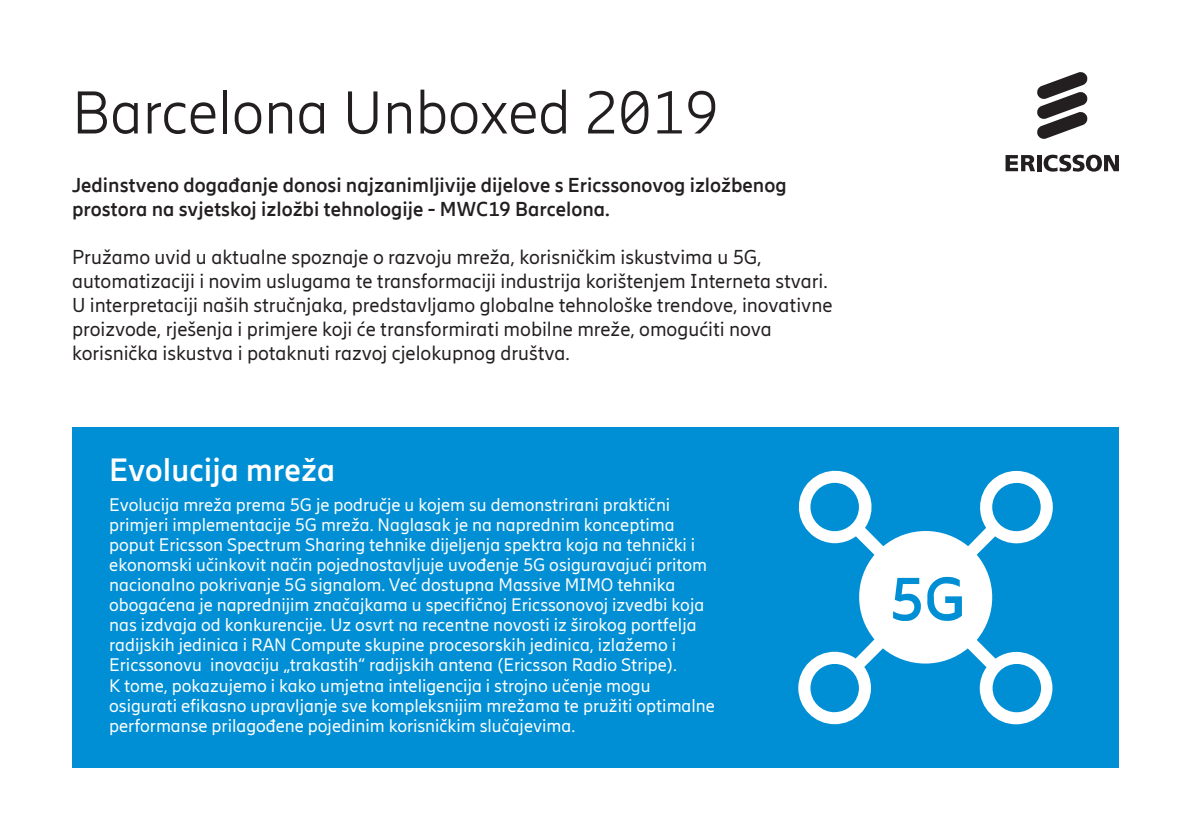
<style>
.page{position:relative;width:1191px;height:840px;background:#fff}
.page>*{position:absolute;margin:0;border:0;box-sizing:border-box;transform-origin:0 0}
.t1{font:300 60px "Ericsson Hilda";color:#231f20}
.t2{font:700 32px "Ericsson Hilda";color:#fff}
.t3{font:20px/24px "Ericsson Hilda";color:#231f20}
.t4{font:700 20px/24px "Ericsson Hilda";color:#231f20}
.t5{font:18px/20px "Ericsson Hilda";color:#fff}
</style>
<div class="page">
<div style="left:72px;top:427px;width:1047px;height:340px;background:#008fd5"></div>
<svg style="left:1037px;top:72px;width:51px;height:67px"></svg>
<hr style="left:1037px;top:155px;width:4px;height:16px;background:#231f20">
<svg style="left:1043px;top:154px;width:76px;height:18px"></svg>
<svg style="left:1005px;top:155px;width:30px;height:16px"></svg>
<svg style="left:798px;top:470px;width:254px;height:254px"></svg>
<p class="t1" style="left:72px;top:79px;width:648px">Barcelona Unboxed 2019</p>
<p class="t4" style="left:72px;top:172px;width:716px">Jedinstveno događanje donosi najzanimljivije dijelove s Ericssonovog izložbenog prostora na svjetskoj izložbi tehnologije - MWC19 Barcelona.</p>
<p class="t3" style="left:72px;top:244px;width:762px">Pružamo uvid u aktualne spoznaje o razvoju mreža, korisničkim iskustvima u 5G, automatizaciji i novim uslugama te transformaciji industrija korištenjem Interneta stvari.<br>U interpretaciji naših stručnjaka, predstavljamo globalne tehnološke trendove, inovativne proizvode, rješenja i primjere koji će transformirati mobilne mreže, omogućiti nova korisnička iskustva i potaknuti razvoj cjelokupnog društva.</p>
<p class="t2" style="left:109px;top:451px;width:227px">Evolucija mreža</p>
<p class="t5" style="left:109px;top:495px;width:607px">Evolucija mreža prema 5G je područje u kojem su demonstrirani praktični primjeri implementacije 5G mreža. Naglasak je na naprednim konceptima poput Ericsson Spectrum Sharing tehnike dijeljenja spektra koja na tehnički i ekonomski učinkovit način pojednostavljuje uvođenje 5G osiguravajući pritom nacionalno pokrivanje 5G signalom. Već dostupna Massive MIMO tehnika obogaćena je naprednijim značajkama u specifičnoj Ericssonovoj izvedbi koja nas izdvaja od konkurencije. Uz osvrt na recentne novosti iz širokog portfelja radijskih jedinica i RAN Compute skupine procesorskih jedinica, izlažemo i Ericssonovu inovaciju „trakastih“ radijskih antena (Ericsson Radio Stripe).<br>K tome, pokazujemo i kako umjetna inteligencija i strojno učenje mogu osigurati efikasno upravljanje sve kompleksnijim mrežama te pružiti optimalne performanse prilagođene pojedinim korisničkim slučajevima.</p>
</div>
